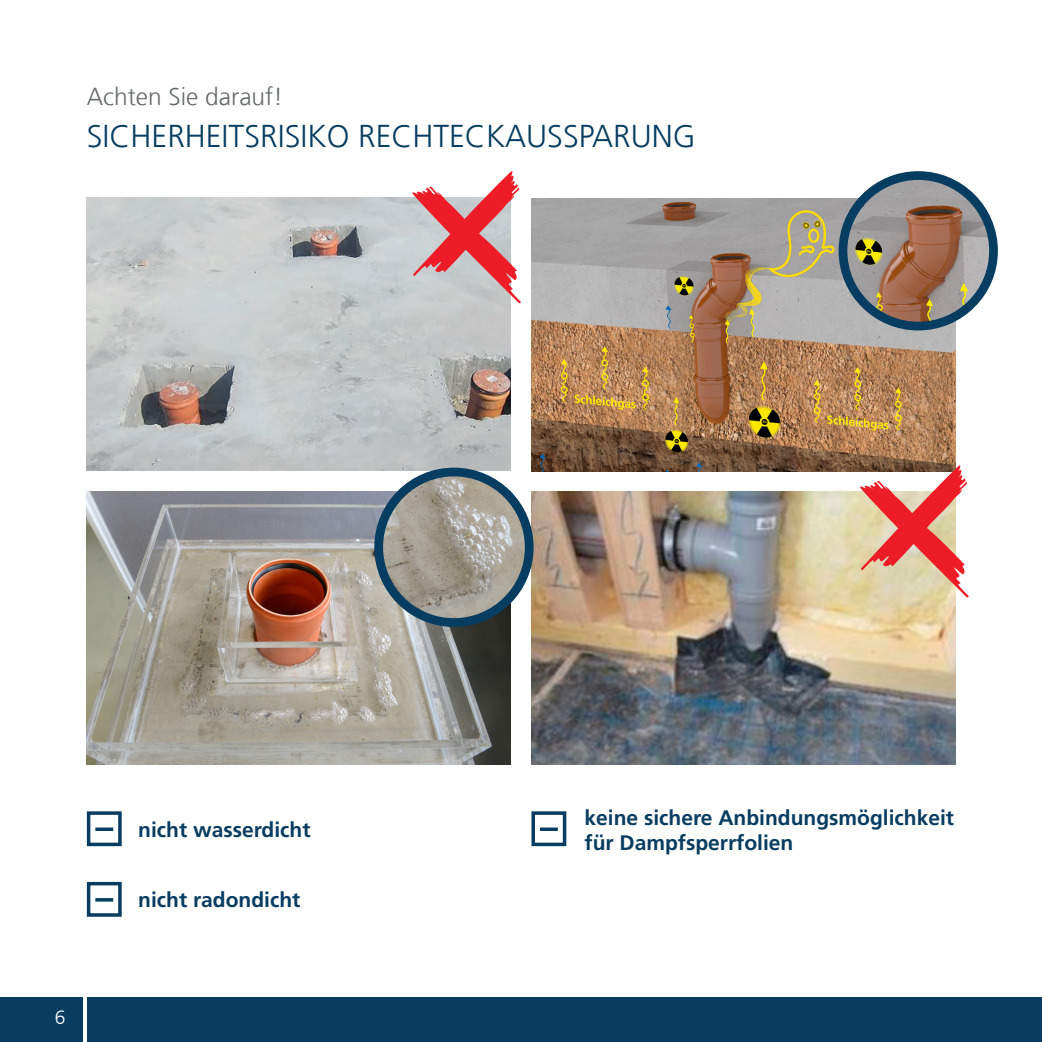
<style>
.page{position:relative;width:1042px;height:1042px;background:#fff}
.page>*{position:absolute;margin:0;border:0;box-sizing:border-box;transform-origin:0 0}
.t1{font:300 31.5px "Frutigerfor Hauff";color:#063d60}
.t2{font:300 24.5px "Frutigerfor Hauff";color:#656969}
.t3{font:700 21px/25.2px "Frutigerfor Hauff";color:#083d61}
.t4{font:300 19.25px "Frutigerfor Hauff";color:#fff}
</style>
<div class="page">
<div style="left:0;top:997px;width:1042px;height:45px;background:#083d61"></div>
<img style="left:87px;top:198px;width:423px;height:273px">
<img style="left:87px;top:492px;width:423px;height:273px">
<img style="left:531px;top:492px;width:424px;height:273px">
<img style="left:531px;top:199px;width:424px;height:272px">
<img style="left:843px;top:176px;width:150px;height:150px;border-radius:75px">
<div style="left:838px;top:171px;width:160px;height:159px;border:9px solid #063d60;border-radius:50%"></div>
<img style="left:379px;top:472px;width:150px;height:150px;border-radius:75px">
<div style="left:374px;top:468px;width:159px;height:159px;border:9px solid #063d60;border-radius:50%"></div>
<hr style="left:83px;top:983px;width:3px;height:59px;background:#fff">
<img style="left:701px;top:200px;width:170px;height:132px">
<div style="left:87px;top:811px;width:35px;height:35px;border:4px solid #083d61"></div>
<div style="left:531px;top:811px;width:35px;height:35px;border:4px solid #083d61"></div>
<div style="left:87px;top:882px;width:35px;height:35px;border:4px solid #083d61"></div>
<svg style="left:95px;top:827px;width:18px;height:4px"></svg>
<svg style="left:540px;top:827px;width:18px;height:4px"></svg>
<hr style="left:95px;top:898px;width:18px;height:3px;background:#063d60">
<svg style="left:410px;top:171px;width:111px;height:133px"></svg>
<svg style="left:858px;top:463px;width:111px;height:135px"></svg>
<p class="t2" style="left:87px;top:81px;width:198px">Achten Sie darauf!</p>
<h1 class="t1" style="left:87px;top:117px;width:610px">SICHERHEITSRISIKO RECHTECKAUSSPARUNG</h1>
<p class="t4" style="left:55px;top:1005px;width:12px">6</p>
<p class="t3" style="left:138px;top:816px;width:174px">nicht wasserdicht</p>
<p class="t3" style="left:138px;top:887px;width:164px">nicht radondicht</p>
<p class="t3" style="left:584px;top:804px;width:371px">keine sichere Anbindungsmöglichkeit für Dampfsperrfolien</p>
</div>
